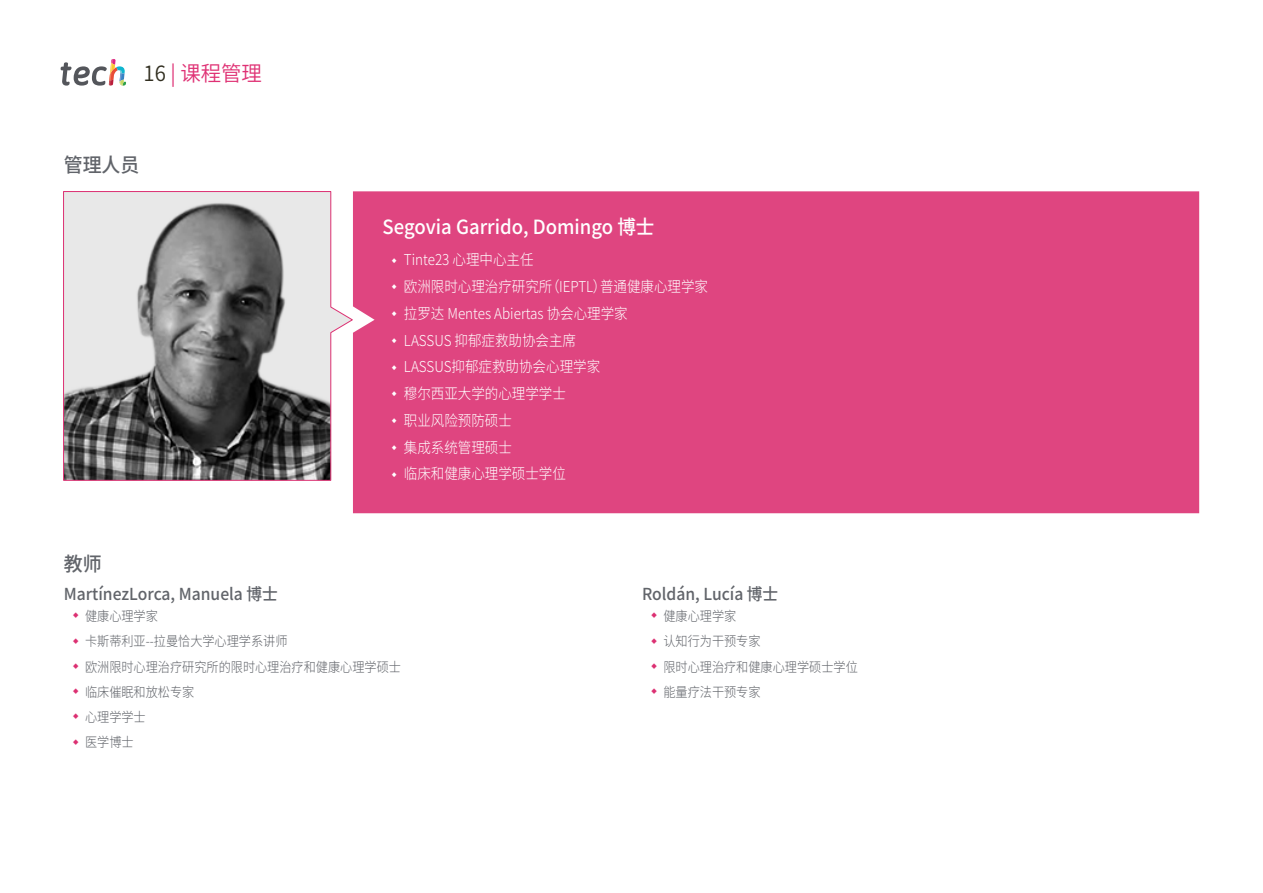
<style>
.page{position:relative;width:1263px;height:893px;background:#fff}
.page>*{position:absolute;margin:0;border:0;box-sizing:border-box;transform-origin:0 0}
.t1{font:21px "Source Han Sans CN";color:#df3174}
.t2{font:500 19.5px "Source Han Sans CN";color:#fff;scale:.95 1}
.t3{font:500 19.5px "Source Han Sans CN";color:#61646a}
.t4{font:500 16.5px "Source Han Sans CN";color:#61646a;scale:.95 1}
.t5{font:300 15px/26.7px "Source Han Sans CN";color:#fff;scale:.9 1}
.t6{font:300 13.5px/25.2px "Source Han Sans CN";color:#61646a;scale:.9 1}
.s1{color:#312e20}
</style>
<div class="page">
<svg style="left:61px;top:59px;width:65px;height:27px"></svg>
<div style="left:353px;top:191px;width:846px;height:322px;background:#df4580"></div>
<svg style="left:63px;top:191px;width:290px;height:290px;background:#9b999a"></svg>
<svg style="left:392px;top:258px;width:4px;height:5px"></svg>
<svg style="left:392px;top:285px;width:4px;height:5px"></svg>
<svg style="left:392px;top:311px;width:4px;height:5px"></svg>
<svg style="left:392px;top:338px;width:4px;height:5px"></svg>
<svg style="left:392px;top:365px;width:4px;height:5px"></svg>
<svg style="left:392px;top:392px;width:4px;height:5px"></svg>
<svg style="left:392px;top:418px;width:4px;height:5px"></svg>
<svg style="left:392px;top:445px;width:4px;height:5px"></svg>
<svg style="left:392px;top:472px;width:4px;height:5px"></svg>
<h1 class="t1" style="left:144px;top:61px;width:120px"><span class="s1">16</span> | 课程管理</h1>
<h2 class="t3" style="left:64px;top:154px;width:77px">管理人员</h2>
<h2 class="t3" style="left:64px;top:553px;width:39px">教师</h2>
<h2 class="t2" style="left:383px;top:216px;width:288px">Segovia Garrido, Domingo 博士</h2>
<p class="t5" style="left:404px;top:247px;width:339px">Tinte23 心理中心主任<br>欧洲限时心理治疗研究所（IEPTL）普通健康心理学家拉罗达 Mentes Abiertas 协会心理学家<br>LASSUS 抑郁症救助协会主席<br>LASSUS抑郁症救助协会心理学家<br>穆尔西亚大学的心理学学士<br>职业风险预防硕士<br>集成系统管理硕士<br>临床和健康心理学硕士学位</p>
<p class="t4" style="left:64px;top:585px;width:227px">MartínezLorca, Manuela 博士</p>
<p class="t6" style="left:85px;top:604px;width:353px">健康心理学家<br>卡斯蒂利亚--拉曼恰大学心理学系讲师<br>欧洲限时心理治疗研究所的限时心理治疗和健康心理学硕士临床催眠和放松专家<br>心理学学士<br>医学博士</p>
<p class="t4" style="left:642px;top:585px;width:145px">Roldán, Lucía 博士</p>
<p class="t6" style="left:663px;top:604px;width:218px">健康心理学家<br>认知行为干预专家<br>限时心理治疗和健康心理学硕士学位能量疗法干预专家</p>
</div>
